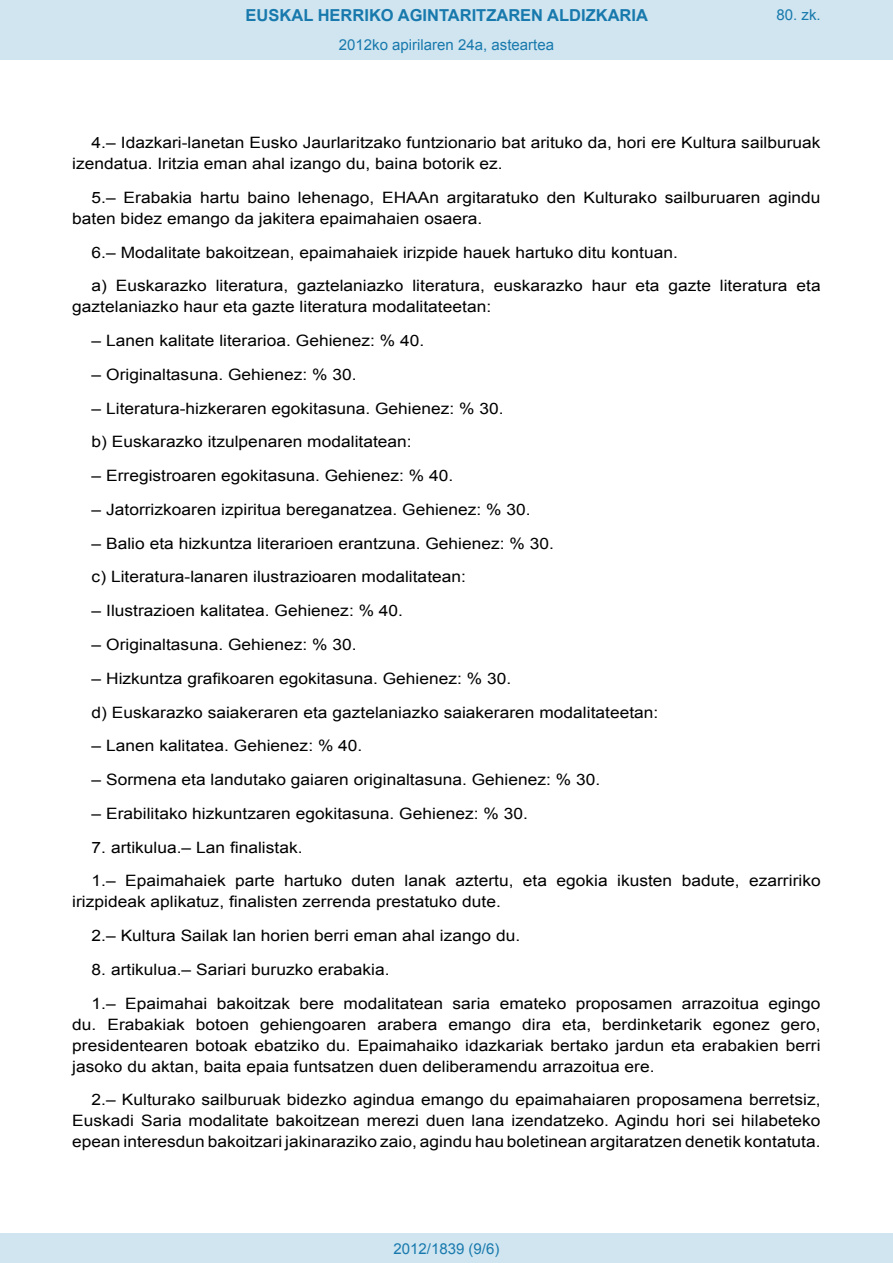
<style>
.page{position:relative;width:893px;height:1263px;background:#fff}
.page>*{position:absolute;margin:0;border:0;box-sizing:border-box;transform-origin:0 0}
.t1{font:700 16.5px "Arial";color:#1879ad}
.BOPVDetalle{font:15.6px/21px "Arial";color:#000;scale:1.11 1}
.Paginacion_Centro{font:15px "Arial";color:#1879ad}
</style>
<div class="page">
<div style="left:0;top:0;width:893px;height:60px;background:#d0e5f0"></div>
<div style="left:0;top:1233px;width:893px;height:30px;background:#d0e5f0"></div>
<p class="t1" style="left:246px;top:4px;width:404px">EUSKAL HERRIKO AGINTARITZAREN ALDIZKARIA</p>
<p class="Paginacion_Centro" style="left:339px;top:35px;width:217px">2012ko apirilaren 24a, asteartea</p>
<p class="Paginacion_Centro" style="left:776px;top:5px;width:46px">80. zk.</p>
<p class="BOPVDetalle" style="left:72px;top:132px;width:676px;text-indent:19px">4.– Idazkari-lanetan Eusko Jaurlaritzako funtzionario bat arituko da, hori ere Kultura sailburuak izendatua. Iritzia eman ahal izango du, baina botorik ez.</p>
<p class="BOPVDetalle" style="left:72px;top:187px;width:676px;text-indent:19px">5.– Erabakia hartu baino lehenago, EHAAn argitaratuko den Kulturako sailburuaren agindu baten bidez emango da jakitera epaimahaien osaera.</p>
<p class="BOPVDetalle" style="left:92px;top:242px;width:530px">6.– Modalitate bakoitzean, epaimahaiek irizpide hauek hartuko ditu kontuan.</p>
<p class="BOPVDetalle" style="left:72px;top:276px;width:676px;text-indent:19px">a) Euskarazko literatura, gaztelaniazko literatura, euskarazko haur eta gazte literatura eta gaztelaniazko haur eta gazte literatura modalitateetan:</p>
<p class="BOPVDetalle" style="left:92px;top:330px;width:301px">– Lanen kalitate literarioa. Gehienez: % 40.</p>
<p class="BOPVDetalle" style="left:92px;top:364px;width:240px">– Originaltasuna. Gehienez: % 30.</p>
<p class="BOPVDetalle" style="left:92px;top:398px;width:373px">– Literatura-hizkeraren egokitasuna. Gehienez: % 30.</p>
<p class="BOPVDetalle" style="left:92px;top:432px;width:290px">b) Euskarazko itzulpenaren modalitatean:</p>
<p class="BOPVDetalle" style="left:92px;top:465px;width:327px">– Erregistroaren egokitasuna. Gehienez: % 40.</p>
<p class="BOPVDetalle" style="left:92px;top:499px;width:397px">– Jatorrizkoaren izpiritua bereganatzea. Gehienez: % 30.</p>
<p class="BOPVDetalle" style="left:92px;top:533px;width:418px">– Balio eta hizkuntza literarioen erantzuna. Gehienez: % 30.</p>
<p class="BOPVDetalle" style="left:92px;top:567px;width:339px">c) Literatura-lanaren ilustrazioaren modalitatean:</p>
<p class="BOPVDetalle" style="left:92px;top:600px;width:282px">– Ilustrazioen kalitatea. Gehienez: % 40.</p>
<p class="BOPVDetalle" style="left:92px;top:634px;width:240px">– Originaltasuna. Gehienez: % 30.</p>
<p class="BOPVDetalle" style="left:92px;top:668px;width:380px">– Hizkuntza grafikoaren egokitasuna. Gehienez: % 30.</p>
<p class="BOPVDetalle" style="left:92px;top:702px;width:512px">d) Euskarazko saiakeraren eta gaztelaniazko saiakeraren modalitateetan:</p>
<p class="BOPVDetalle" style="left:92px;top:735px;width:245px">– Lanen kalitatea. Gehienez: % 40.</p>
<p class="BOPVDetalle" style="left:92px;top:769px;width:460px">– Sormena eta landutako gaiaren originaltasuna. Gehienez: % 30.</p>
<p class="BOPVDetalle" style="left:92px;top:803px;width:394px">– Erabilitako hizkuntzaren egokitasuna. Gehienez: % 30.</p>
<p class="BOPVDetalle" style="left:92px;top:837px;width:191px">7. artikulua.– Lan finalistak.</p>
<p class="BOPVDetalle" style="left:72px;top:870px;width:676px;text-indent:19px">1.– Epaimahaiek parte hartuko duten lanak aztertu, eta egokia ikusten badute, ezarririko irizpideak aplikatuz, finalisten zerrenda prestatuko dute.</p>
<p class="BOPVDetalle" style="left:92px;top:925px;width:388px">2.– Kultura Sailak lan horien berri eman ahal izango du.</p>
<p class="BOPVDetalle" style="left:92px;top:959px;width:270px">8. artikulua.– Sariari buruzko erabakia.</p>
<p class="BOPVDetalle" style="left:72px;top:993px;width:676px;text-align:justify;text-indent:19px">1.– Epaimahai bakoitzak bere modalitatean saria emateko proposamen arrazoitua egingo du. Erabakiak botoen gehiengoaren arabera emango dira eta, berdinketarik egonez gero, presidentearen botoak ebatziko du. Epaimahaiko idazkariak bertako jardun eta erabakien berri jasoko du aktan, baita epaia funtsatzen duen deliberamendu arrazoitua ere.</p>
<p class="BOPVDetalle" style="left:72px;top:1089px;width:676px;text-align:justify;text-indent:19px">2.– Kulturako sailburuak bidezko agindua emango du epaimahaiaren proposamena berretsiz, Euskadi Saria modalitate bakoitzean merezi duen lana izendatzeko. Agindu hori sei hilabeteko epean interesdun bakoitzari jakinaraziko zaio, agindu hau boletinean argitaratzen denetik kontatuta.</p>
<p class="Paginacion_Centro" style="left:393px;top:1238px;width:107px">2012/1839 (9/6)</p>
</div>
